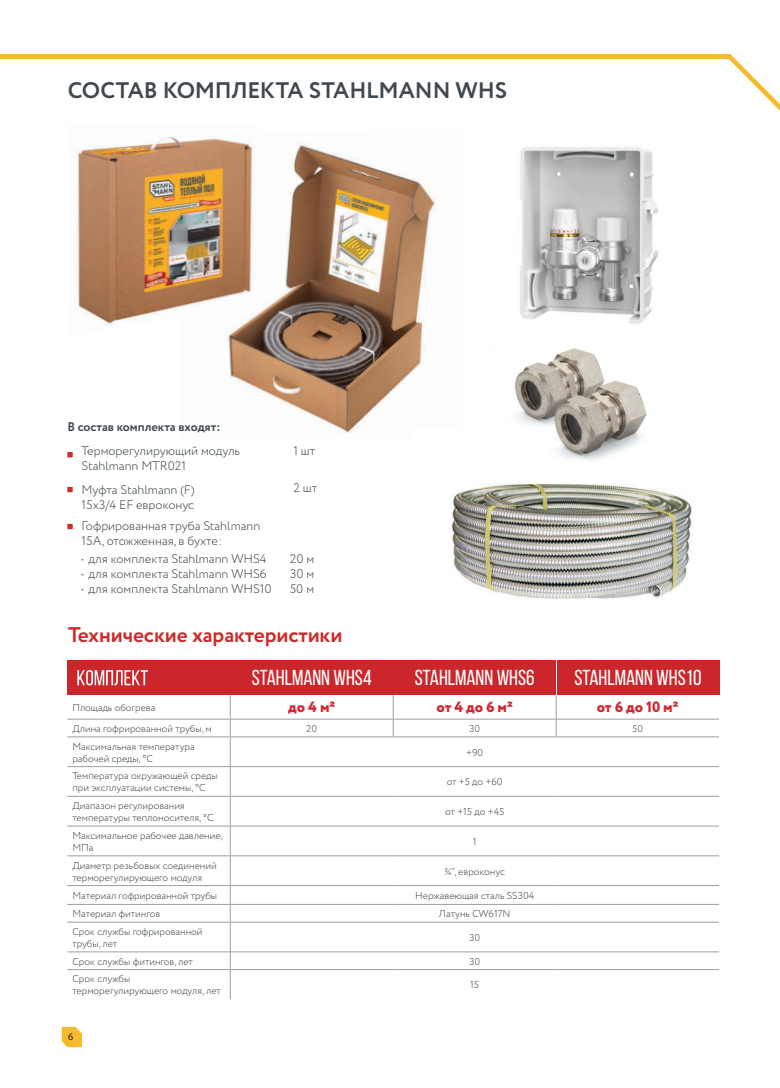
<style>
.page{position:relative;width:780px;height:1088px;background:#fff}
.page>*{position:absolute;margin:0;border:0;box-sizing:border-box;transform-origin:0 0}
.t1{font:700 22.5px "Circe";letter-spacing:-.005em;color:#3f484e}
.t2{font:21.62px "Bebas Neue";color:#fff}
.t3{font:700 21.25px "Circe";letter-spacing:-.005em;color:#cc2c2b}
.t4{font:800 15px "Circe";color:#d02932}
.t5{font:300 12.5px/15px "Circe";color:#3f484e}
.t6{font:700 12.5px "Circe";color:#3f484e}
.t7{font:300 10px/12px "Circe";color:#3f484e}
.t8{font:10px "Myriad Pro";color:#231f20}
</style>
<div class="page">
<hr style="left:0;top:55px;width:730px;height:4px;background:#f6ba2c">
<svg style="left:728px;top:55px;width:52px;height:56px"></svg>
<svg style="left:62px;top:1027px;width:20px;height:20px"></svg>
<img style="left:226px;top:143px;width:209px;height:291px">
<img style="left:413px;top:430px;width:280px;height:169px">
<img style="left:492px;top:348px;width:109px;height:91px">
<img style="left:530px;top:368px;width:136px;height:106px">
<svg style="left:67px;top:452px;width:6px;height:5px"></svg>
<svg style="left:67px;top:487px;width:6px;height:5px"></svg>
<svg style="left:67px;top:524px;width:6px;height:5px"></svg>
<hr style="left:67px;top:736px;width:163px;height:1px;background:#97a0a7">
<hr style="left:230px;top:736px;width:163px;height:1px;background:#97a0a7">
<hr style="left:393px;top:736px;width:163px;height:1px;background:#97a0a7">
<hr style="left:556px;top:736px;width:163px;height:1px;background:#97a0a7">
<hr style="left:67px;top:766px;width:163px;height:1px;background:#97a0a7">
<hr style="left:230px;top:766px;width:163px;height:1px;background:#97a0a7">
<hr style="left:393px;top:766px;width:163px;height:1px;background:#97a0a7">
<hr style="left:556px;top:766px;width:163px;height:1px;background:#97a0a7">
<hr style="left:67px;top:796px;width:163px;height:1px;background:#97a0a7">
<hr style="left:230px;top:796px;width:163px;height:1px;background:#97a0a7">
<hr style="left:393px;top:796px;width:163px;height:1px;background:#97a0a7">
<hr style="left:556px;top:796px;width:163px;height:1px;background:#97a0a7">
<hr style="left:67px;top:826px;width:163px;height:1px;background:#97a0a7">
<hr style="left:230px;top:826px;width:163px;height:1px;background:#97a0a7">
<hr style="left:393px;top:826px;width:163px;height:1px;background:#97a0a7">
<hr style="left:556px;top:826px;width:163px;height:1px;background:#97a0a7">
<hr style="left:67px;top:855px;width:163px;height:1px;background:#97a0a7">
<hr style="left:230px;top:855px;width:163px;height:1px;background:#97a0a7">
<hr style="left:393px;top:855px;width:163px;height:1px;background:#97a0a7">
<hr style="left:556px;top:855px;width:163px;height:1px;background:#97a0a7">
<hr style="left:67px;top:885px;width:163px;height:1px;background:#97a0a7">
<hr style="left:230px;top:885px;width:163px;height:1px;background:#97a0a7">
<hr style="left:393px;top:885px;width:163px;height:1px;background:#97a0a7">
<hr style="left:556px;top:885px;width:163px;height:1px;background:#97a0a7">
<hr style="left:67px;top:904px;width:163px;height:1px;background:#97a0a7">
<hr style="left:230px;top:904px;width:163px;height:1px;background:#97a0a7">
<hr style="left:393px;top:904px;width:163px;height:1px;background:#97a0a7">
<hr style="left:556px;top:904px;width:163px;height:1px;background:#97a0a7">
<hr style="left:67px;top:922px;width:163px;height:1px;background:#97a0a7">
<hr style="left:230px;top:922px;width:163px;height:1px;background:#97a0a7">
<hr style="left:393px;top:922px;width:163px;height:1px;background:#97a0a7">
<hr style="left:556px;top:922px;width:163px;height:1px;background:#97a0a7">
<hr style="left:67px;top:951px;width:163px;height:1px;background:#97a0a7">
<hr style="left:230px;top:951px;width:163px;height:1px;background:#97a0a7">
<hr style="left:393px;top:951px;width:163px;height:1px;background:#97a0a7">
<hr style="left:556px;top:951px;width:163px;height:1px;background:#97a0a7">
<hr style="left:67px;top:969px;width:163px;height:1px;background:#97a0a7">
<hr style="left:230px;top:969px;width:163px;height:1px;background:#97a0a7">
<hr style="left:393px;top:969px;width:163px;height:1px;background:#97a0a7">
<hr style="left:556px;top:969px;width:163px;height:1px;background:#97a0a7">
<hr style="left:67px;top:719px;width:163px;height:1px;background:#97a0a7">
<svg style="left:230px;top:695px;width:1px;height:304px"></svg>
<svg style="left:393px;top:695px;width:1px;height:41px"></svg>
<svg style="left:556px;top:695px;width:1px;height:41px"></svg>
<hr style="left:230px;top:719px;width:163px;height:1px;background:#97a0a7">
<hr style="left:393px;top:719px;width:163px;height:1px;background:#97a0a7">
<hr style="left:556px;top:719px;width:163px;height:1px;background:#97a0a7">
<img style="left:77px;top:136px;width:181px;height:200px">
<div style="left:230px;top:661px;width:163px;height:34px;background:#cb262b"></div>
<div style="left:393px;top:661px;width:163px;height:34px;background:#cb262b"></div>
<div style="left:556px;top:661px;width:163px;height:34px;background:#cb262b"></div>
<div style="left:67px;top:661px;width:163px;height:34px;background:#cb262b"></div>
<svg style="left:77px;top:670px;width:71px;height:15px"></svg>
<img style="left:520px;top:147px;width:139px;height:177px">
<h1 class="t1" style="left:68px;top:78px;width:441px">СОСТАВ КОМПЛЕКТА STAHLMANN WHS</h1>
<p class="t6" style="left:67px;top:420px;width:154px">В состав комплекта входят:</p>
<p class="t5" style="left:81px;top:445px;width:160px">Терморегулирующий модуль<br>Stahlmann MTR021</p>
<p class="t5" style="left:293px;top:445px;width:23px">1 шт</p>
<p class="t5" style="left:293px;top:481px;width:25px">2 шт</p>
<p class="t5" style="left:81px;top:483px;width:115px">Муфта Stahlmann (F)<br>15х3/4 EF евроконус</p>
<p class="t5" style="left:81px;top:519px;width:180px">Гофрированная труба Stahlmann<br>15A, отожженная, в бухте:</p>
<p class="t5" style="left:81px;top:552px;width:186px">• для комплекта Stahlmann WHS4</p>
<p class="t5" style="left:81px;top:567px;width:187px">• для комплекта Stahlmann WHS6</p>
<p class="t5" style="left:81px;top:582px;width:191px">• для комплекта Stahlmann WHS10</p>
<p class="t5" style="left:290px;top:552px;width:26px;text-align:justify">20 м 30 м 50 м</p>
<h3 class="t3" style="left:68px;top:623px;width:276px">Технические характеристики</h3>
<h2 class="t2" style="left:252px;top:665px;width:121px">STAHLMANN WHS4</h2>
<h2 class="t2" style="left:415px;top:665px;width:121px">STAHLMANN WHS6</h2>
<h2 class="t2" style="left:574px;top:665px;width:129px">STAHLMANN WHS10</h2>
<p class="t7" style="left:72px;top:702px;width:84px">Площадь обогрева</p>
<h3 class="t4" style="left:288px;top:701px;width:48px">до 4 м²</h3>
<h3 class="t4" style="left:436px;top:701px;width:78px">от 4 до 6 м²</h3>
<h3 class="t4" style="left:596px;top:701px;width:83px">от 6 до 10 м²</h3>
<p class="t7" style="left:72px;top:723px;width:141px">Длина гофрированной трубы, м</p>
<p class="t7" style="left:306px;top:723px;width:13px">20</p>
<p class="t7" style="left:469px;top:723px;width:13px">30</p>
<p class="t7" style="left:632px;top:723px;width:12px">50</p>
<p class="t7" style="left:72px;top:741px;width:124px">Максимальная температура рабочей среды, °С</p>
<p class="t7" style="left:466px;top:747px;width:19px">+90</p>
<p class="t7" style="left:72px;top:771px;width:147px">Температура окружающей среды при эксплуатации системы, °С</p>
<p class="t7" style="left:446px;top:777px;width:58px">от +5 до +60</p>
<p class="t7" style="left:72px;top:800px;width:143px">Диапазон регулирования температуры теплоносителя, °С</p>
<p class="t7" style="left:445px;top:806px;width:61px">от +15 до +45</p>
<p class="t7" style="left:72px;top:830px;width:152px">Максимальное рабочее давление,<br>МПа</p>
<p class="t7" style="left:473px;top:836px;width:5px">1</p>
<p class="t7" style="left:72px;top:860px;width:146px">Диаметр резьбовых соединений терморегулирующего модуля</p>
<p class="t7" style="left:444px;top:866px;width:62px">¾”, евроконус</p>
<p class="t7" style="left:72px;top:890px;width:146px">Материал гофрированной трубы</p>
<p class="t7" style="left:415px;top:890px;width:120px">Нержавеющая сталь SS304</p>
<p class="t7" style="left:72px;top:908px;width:89px">Материал фитингов</p>
<p class="t7" style="left:439px;top:908px;width:73px">Латунь CW617N</p>
<p class="t7" style="left:72px;top:926px;width:132px">Срок службы гофрированной трубы, лет</p>
<p class="t7" style="left:469px;top:932px;width:13px">30</p>
<p class="t7" style="left:72px;top:956px;width:122px">Срок службы фитингов, лет</p>
<p class="t7" style="left:469px;top:956px;width:13px">30</p>
<p class="t7" style="left:72px;top:974px;width:150px">Срок службы терморегулирующего модуля, лет</p>
<p class="t7" style="left:470px;top:980px;width:10px">15</p>
<p class="t8" style="left:68px;top:1030px;width:7px">6</p>
</div>
